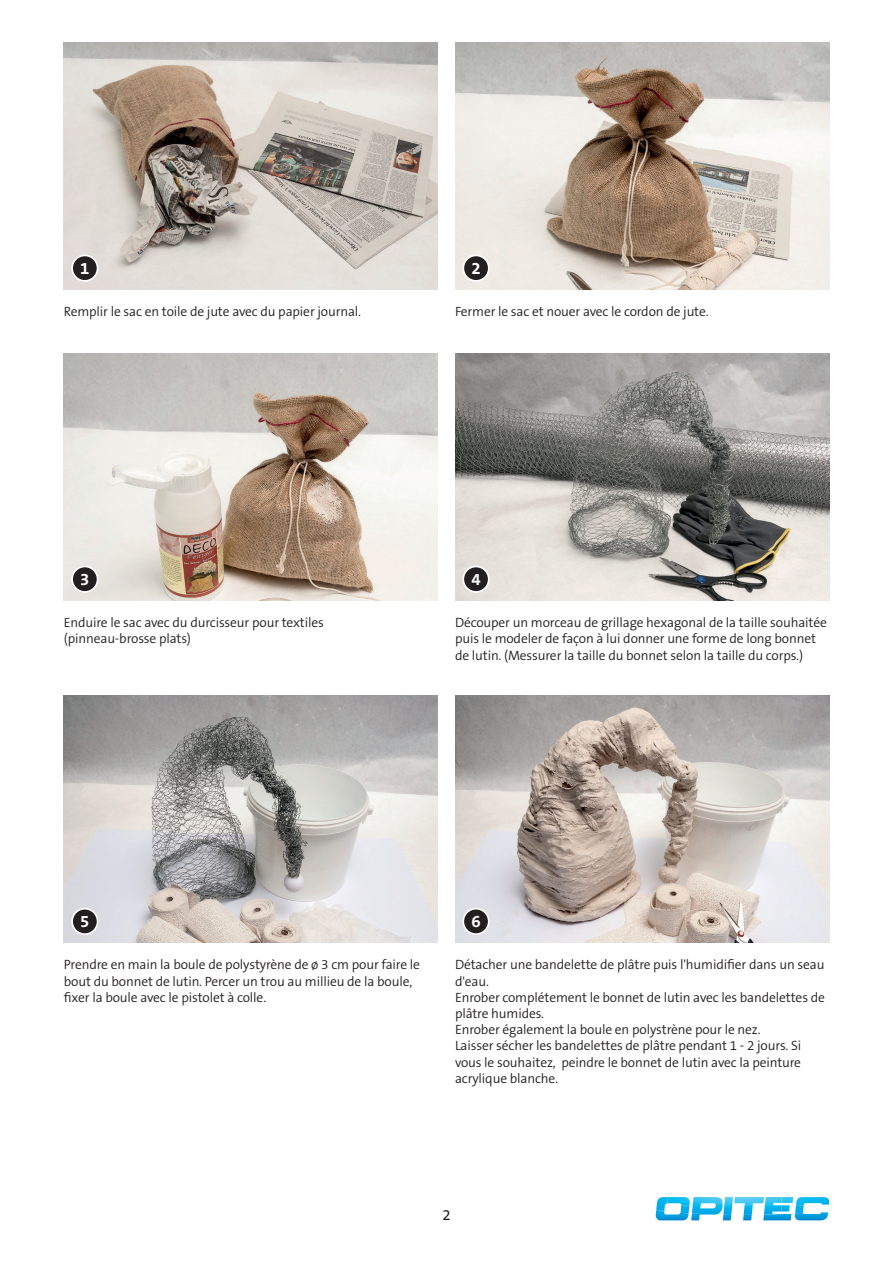
<style>
.page{position:relative;width:893px;height:1263px;background:#fff}
.page>*{position:absolute;margin:0;border:0;box-sizing:border-box;transform-origin:0 0}
.t1{font:700 16.8px "The Sans B W7";color:#fff}
.nicht_verwenden{font:15px "The Sans B W5 Plain";color:#231f20}
.Anleitugns-Text_Desc{font:300 13.5px/16.2px "The Sans B W4";letter-spacing:-.01em;color:#231f20}
</style>
<div class="page">
<svg style="left:655px;top:1197px;width:175px;height:24px"></svg>
<img style="left:64px;top:43px;width:374px;height:246px">
<img style="left:64px;top:354px;width:374px;height:246px">
<img style="left:64px;top:696px;width:374px;height:246px">
<img style="left:455px;top:354px;width:374px;height:246px">
<img style="left:455px;top:696px;width:374px;height:246px">
<img style="left:455px;top:43px;width:374px;height:246px">
<div style="left:72px;top:255px;width:26px;height:26px;background:#231f20;border-radius:50%"></div>
<div style="left:71px;top:255px;width:27px;height:27px;border:2px solid #fff;border-radius:50%"></div>
<div style="left:72px;top:566px;width:26px;height:26px;background:#231f20;border-radius:50%"></div>
<div style="left:71px;top:566px;width:27px;height:27px;border:2px solid #fff;border-radius:50%"></div>
<div style="left:72px;top:909px;width:26px;height:25px;background:#231f20;border-radius:50%"></div>
<div style="left:71px;top:908px;width:27px;height:27px;border:2px solid #fff;border-radius:50%"></div>
<div style="left:463px;top:566px;width:26px;height:26px;background:#231f20;border-radius:50%"></div>
<div style="left:462px;top:566px;width:28px;height:27px;border:2px solid #fff;border-radius:50%"></div>
<div style="left:463px;top:909px;width:26px;height:25px;background:#231f20;border-radius:50%"></div>
<div style="left:462px;top:908px;width:28px;height:27px;border:2px solid #fff;border-radius:50%"></div>
<div style="left:463px;top:255px;width:26px;height:26px;background:#231f20;border-radius:50%"></div>
<div style="left:462px;top:255px;width:28px;height:27px;border:2px solid #fff;border-radius:50%"></div>
<p class="t1" style="left:80px;top:257px;width:11px">1</p>
<p class="t1" style="left:471px;top:257px;width:11px">2</p>
<p class="Anleitugns-Text_Desc" style="left:64px;top:304px;width:299px">Remplir le sac en toile de jute avec du papier journal.</p>
<p class="Anleitugns-Text_Desc" style="left:455px;top:304px;width:255px">Fermer le sac et nouer avec le cordon de jute.</p>
<p class="t1" style="left:80px;top:568px;width:11px">3</p>
<p class="Anleitugns-Text_Desc" style="left:64px;top:615px;width:262px">Enduire le sac avec du durcisseur pour textiles (pinneau-brosse plats)</p>
<p class="t1" style="left:471px;top:568px;width:11px">4</p>
<p class="Anleitugns-Text_Desc" style="left:455px;top:615px;width:373px">Découper un morceau de grillage hexagonal de la taille souhaitée puis le modeler de façon à lui donner une forme de long bonnet de lutin. (Messurer la taille du bonnet selon la taille du corps.)</p>
<p class="t1" style="left:80px;top:910px;width:11px">5</p>
<p class="Anleitugns-Text_Desc" style="left:64px;top:957px;width:358px">Prendre en main la boule de polystyrène de ø 3 cm pour faire le bout du bonnet de lutin. Percer un trou au millieu de la boule, fixer la boule avec le pistolet à colle.</p>
<p class="t1" style="left:471px;top:910px;width:11px">6</p>
<p class="Anleitugns-Text_Desc" style="left:455px;top:957px;width:371px">Détacher une bandelette de plâtre puis l'humidifier dans un seau d'eau.</p>
<p class="Anleitugns-Text_Desc" style="left:455px;top:989px;width:371px">Enrober complétement le bonnet de lutin avec les bandelettes de plâtre humides.</p>
<p class="Anleitugns-Text_Desc" style="left:455px;top:1022px;width:307px">Enrober également la boule en polystrène pour le nez.</p>
<p class="Anleitugns-Text_Desc" style="left:455px;top:1038px;width:348px;text-align:justify">Laisser sécher les bandelettes de plâtre pendant 1 - 2 jours. Si vous le souhaitez, peindre le bonnet de lutin avec la peinture acrylique blanche.</p>
<p class="nicht_verwenden" style="left:442px;top:1205px;width:10px">2</p>
</div>
